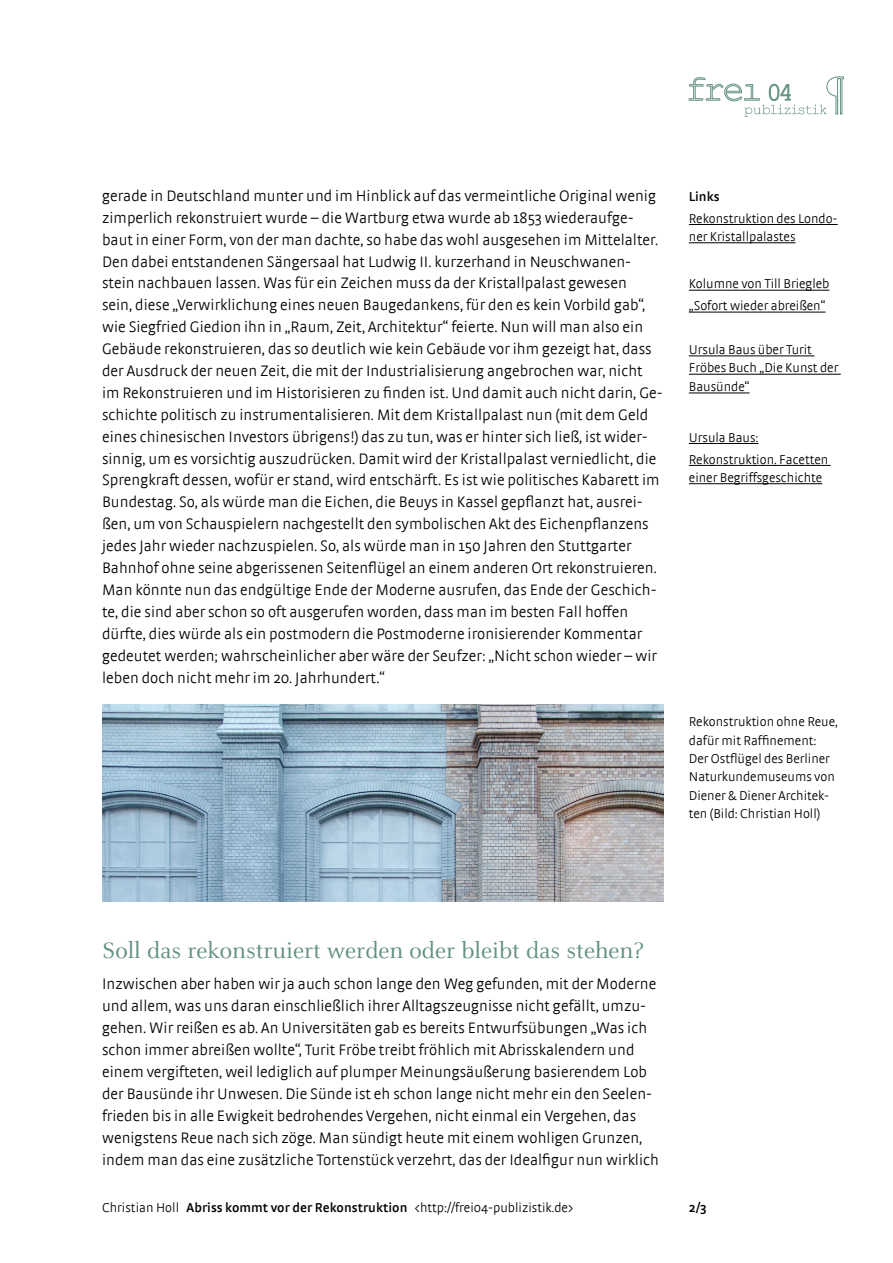
<style>
.page{position:relative;width:893px;height:1263px;background:#fff}
.page>*{position:absolute;margin:0;border:0;box-sizing:border-box;transform-origin:0 0}
.t1{font:24.75px "Celeste";color:#629081}
.t2{font:300 15.9px/21.9px "Strada";letter-spacing:.005em;color:#000}
.t3{font:300 13.5px/18.3px "Strada";color:#000}
.t4{font:600 13.5px "Strada";color:#000}
.s1{font-weight:600}
</style>
<div class="page">
<svg style="left:689px;top:77px;width:155px;height:40px"></svg>
<img style="left:102px;top:705px;width:561px;height:197px">
<hr style="left:689px;top:224px;width:149px;height:1px;background:#000">
<hr style="left:689px;top:242px;width:106px;height:1px;background:#000">
<hr style="left:689px;top:290px;width:140px;height:1px;background:#000">
<hr style="left:689px;top:312px;width:136px;height:1px;background:#000">
<hr style="left:689px;top:356px;width:125px;height:1px;background:#000">
<hr style="left:689px;top:374px;width:152px;height:1px;background:#000">
<hr style="left:689px;top:393px;width:60px;height:1px;background:#000">
<hr style="left:689px;top:443px;width:69px;height:1px;background:#000">
<hr style="left:689px;top:465px;width:142px;height:1px;background:#000">
<hr style="left:689px;top:483px;width:133px;height:1px;background:#000">
<p class="t2" style="left:102px;top:184px;width:562px">gerade in Deutschland munter und im Hinblick auf das vermeintliche Original wenig zimperlich rekonstruiert wurde – die Wartburg etwa wurde ab 1853 wiederaufge&shy;baut in einer Form, von der man dachte, so habe das wohl ausgesehen im Mittelalter.<br>Den dabei entstandenen Sängersaal hat Ludwig II. kurzerhand in Neuschwanen&shy;stein nachbauen lassen. Was für ein Zeichen muss da der Kristallpalast gewesen<br>sein, diese „Verwirklichung eines neuen Baugedankens, für den es kein Vorbild gab“, wie Siegfried Giedion ihn in „Raum, Zeit, Architektur“ feierte. Nun will man also ein Gebäude rekonstruieren, das so deutlich wie kein Gebäude vor ihm gezeigt hat, dass der Ausdruck der neuen Zeit, die mit der Industrialisierung angebrochen war, nicht im Rekonstruieren und im Historisieren zu finden ist. Und damit auch nicht darin, Ge&shy;schichte politisch zu instrumentalisieren. Mit dem Kristallpalast nun (mit dem Geld eines chinesischen Investors übrigens!) das zu tun, was er hinter sich ließ, ist wider&shy;sinnig, um es vorsichtig auszudrücken. Damit wird der Kristallpalast verniedlicht, die Sprengkraft dessen, wofür er stand, wird entschärft. Es ist wie politisches Kabarett im Bundestag. So, als würde man die Eichen, die Beuys in Kassel gepflanzt hat, ausrei&shy;ßen, um von Schauspielern nachgestellt den symbolischen Akt des Eichenpflanzens jedes Jahr wieder nachzuspielen. So, als würde man in 150 Jahren den Stuttgarter Bahnhof ohne seine abgerissenen Seitenflügel an einem anderen Ort rekonstruieren.<br>Man könnte nun das endgültige Ende der Moderne ausrufen, das Ende der Geschich&shy;te, die sind aber schon so oft ausgerufen worden, dass man im besten Fall hoffen dürfte, dies würde als ein postmodern die Postmoderne ironisierender Kommentar gedeutet werden; wahrscheinlicher aber wäre der Seufzer: „Nicht schon wieder – wir leben doch nicht mehr im 20. Jahrhundert.“</p>
<p class="t4" style="left:689px;top:188px;width:32px">Links</p>
<p class="t3" style="left:689px;top:209px;width:150px">Rekonstruktion des Londo&shy;ner Kristallpalastes</p>
<p class="t3" style="left:689px;top:273px;width:142px;line-height:21.9px">Kolumne von Till Briegleb „Sofort wieder abreißen“</p>
<p class="t3" style="left:689px;top:340px;width:151px">Ursula Baus über Turit<br>Fröbes Buch „Die Kunst der<br>Bausünde“</p>
<p class="t3" style="left:689px;top:426px;width:141px;line-height:21.9px">Ursula Baus:<br>Rekonstruktion. Facetten</p>
<p class="t3" style="left:689px;top:468px;width:135px">einer Begriffsgeschichte</p>
<p class="t3" style="left:689px;top:713px;width:150px">Rekonstruktion ohne Reue, dafür mit Raffinement:<br>Der Ostflügel des Berliner<br>Naturkundemuseums von<br>Diener &amp; Diener Architek&shy;ten (Bild: Christian Holl)</p>
<h1 class="t1" style="left:102px;top:938px;width:543px">Soll das rekonstruiert werden oder bleibt das stehen?</h1>
<p class="t2" style="left:102px;top:973px;width:558px">Inzwischen aber haben wir ja auch schon lange den Weg gefunden, mit der Moderne und allem, was uns daran einschließlich ihrer Alltagszeugnisse nicht gefällt, umzu&shy;gehen. Wir reißen es ab. An Universitäten gab es bereits Entwurfsübungen „Was ich schon immer abreißen wollte“, Turit Fröbe treibt fröhlich mit Abrisskalendern und einem vergifteten, weil lediglich auf plumper Meinungsäußerung basierendem Lob der Bausünde ihr Unwesen. Die Sünde ist eh schon lange nicht mehr ein den Seelen&shy;frieden bis in alle Ewigkeit bedrohendes Vergehen, nicht einmal ein Vergehen, das wenigstens Reue nach sich zöge. Man sündigt heute mit einem wohligen Grunzen, indem man das eine zusätzliche Tortenstück verzehrt, das der Idealfigur nun wirklich</p>
<p class="t3" style="left:102px;top:1198px;width:473px">Christian Holl <span class="s1">Abriss kommt vor der Rekonstruktion</span> &lt;http://frei04-publizistik.de&gt;</p>
<p class="t4" style="left:689px;top:1199px;width:19px">2/3</p>
</div>
